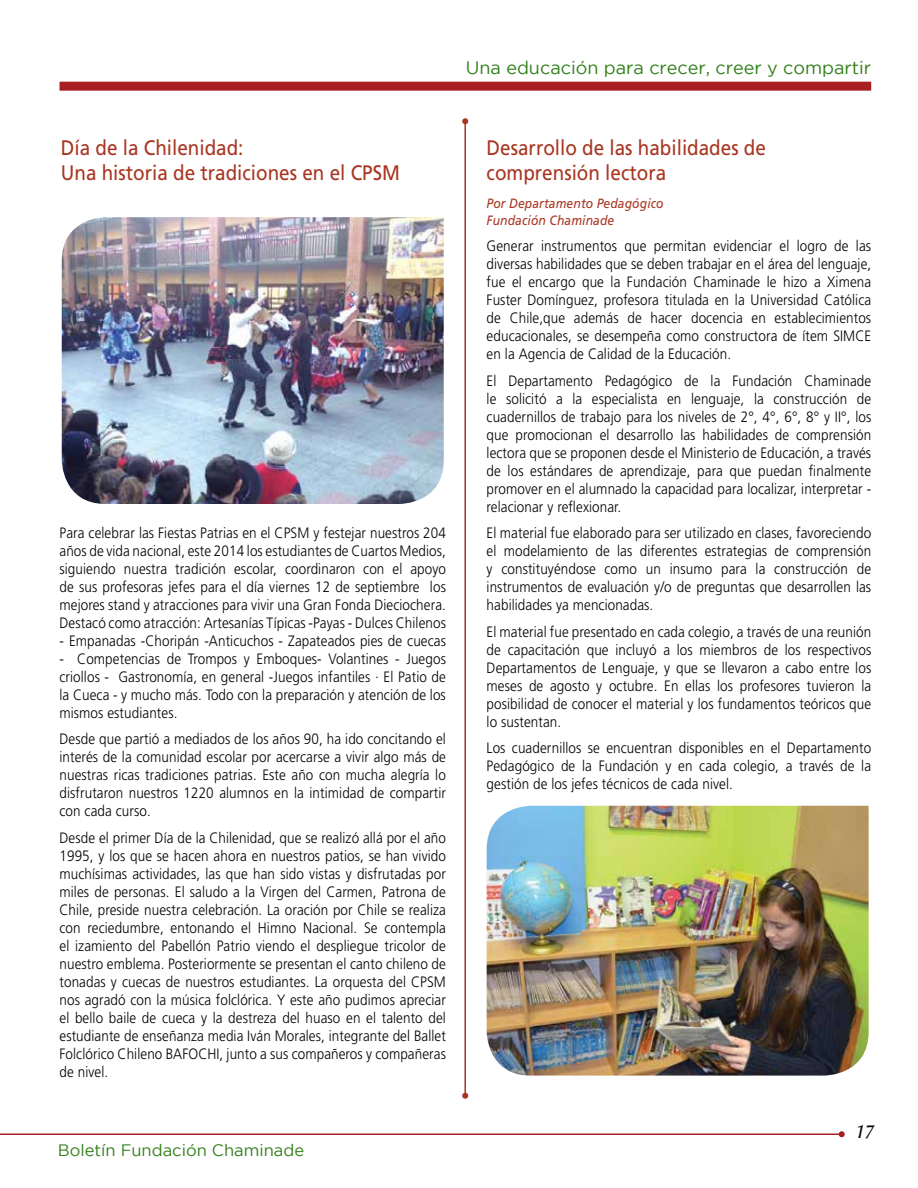
<style>
.page{position:relative;width:918px;height:1188px;background:#fff}
.page>*{position:absolute;margin:0;border:0;box-sizing:border-box;transform-origin:0 0}
.t1{font:21px/25.2px "Frutiger LT Std";color:#a83521;scale:.9 1}
.t2{font:21px "Lin Biolinum Slanted";color:#000}
.t3{font:18px "Gotham";color:#307f19}
.t4{font:16.5px "Gotham";color:#307f19}
.t5{font:300 15px/18px "Frutiger LT Std";letter-spacing:.005em;color:#000;text-align:justify;scale:.9 1}
.t6{font:italic 13.5px/16.2px "Frutiger LT Std";letter-spacing:.005em;color:#a83521;scale:.9 1}
</style>
<div class="page">
<hr style="left:0;top:1134px;width:842px;height:1px;background:#a71f23">
<svg style="left:839px;top:1131px;width:6px;height:6px"></svg>
<div style="left:60px;top:82px;width:811px;height:9px;background:#a71f23"></div>
<hr style="left:464px;top:121px;width:2px;height:975px;background:#a83521">
<svg style="left:462px;top:1093px;width:6px;height:6px"></svg>
<svg style="left:462px;top:118px;width:6px;height:6px"></svg>
<img style="left:62px;top:217px;width:382px;height:287px">
<img style="left:487px;top:806px;width:382px;height:270px">
<p class="t3" style="left:466px;top:57px;width:407px">Una educación para crecer, creer y compartir</p>
<h1 class="t1" style="left:61px;top:135px;width:378px">Día de la Chilenidad:<br>Una historia de tradiciones en el CPSM</h1>
<h1 class="t1" style="left:487px;top:135px;width:312px">Desarrollo de las habilidades de comprensión lectora</h1>
<p class="t5" style="left:60px;top:524px;width:431px">Para celebrar las Fiestas Patrias en el CPSM y festejar nuestros 204 años de vida nacional, este 2014 los estudiantes de Cuartos Medios, siguiendo nuestra tradición escolar, coordinaron con el apoyo de sus profesoras jefes para el día viernes 12 de septiembre los mejores stand y atracciones para vivir una Gran Fonda Dieciochera.<br>Destacó como atracción: Artesanías Típicas -Payas - Dulces Chilenos</p>
<p class="t5" style="left:60px;top:632px;width:431px">- Empanadas -Choripán -Anticuchos - Zapateados pies de cuecas</p>
<p class="t5" style="left:60px;top:650px;width:431px">- Competencias de Trompos y Emboques- Volantines - Juegos criollos - Gastronomía, en general -Juegos infantiles · El Patio de la Cueca - y mucho más. Todo con la preparación y atención de los mismos estudiantes.</p>
<p class="t5" style="left:60px;top:730px;width:431px">Desde que partió a mediados de los años 90, ha ido concitando el interés de la comunidad escolar por acercarse a vivir algo más de nuestras ricas tradiciones patrias. Este año con mucha alegría lo disfrutaron nuestros 1220 alumnos en la intimidad de compartir con cada curso.</p>
<p class="t5" style="left:60px;top:829px;width:431px">Desde el primer Día de la Chilenidad, que se realizó allá por el año 1995, y los que se hacen ahora en nuestros patios, se han vivido muchísimas actividades, las que han sido vistas y disfrutadas por miles de personas. El saludo a la Virgen del Carmen, Patrona de Chile, preside nuestra celebración. La oración por Chile se realiza con reciedumbre, entonando el Himno Nacional. Se contempla el izamiento del Pabellón Patrio viendo el despliegue tricolor de nuestro emblema. Posteriormente se presentan el canto chileno de tonadas y cuecas de nuestros estudiantes. La orquesta del CPSM nos agradó con la música folclórica. Y este año pudimos apreciar el bello baile de cueca y la destreza del huaso en el talento del estudiante de enseñanza media Iván Morales, integrante del Ballet Folclórico Chileno BAFOCHI, junto a sus compañeros y compañeras de nivel.</p>
<p class="t4" style="left:58px;top:1141px;width:248px">Boletín Fundación Chaminade</p>
<p class="t6" style="left:487px;top:196px;width:198px">Por Departamento Pedagógico<br>Fundación Chaminade</p>
<p class="t5" style="left:487px;top:237px;width:429px">Generar instrumentos que permitan evidenciar el logro de las diversas habilidades que se deben trabajar en el área del lenguaje, fue el encargo que la Fundación Chaminade le hizo a Ximena Fuster Domínguez, profesora titulada en la Universidad Católica de Chile,que además de hacer docencia en establecimientos educacionales, se desempeña como constructora de ítem SIMCE en la Agencia de Calidad de la Educación.</p>
<p class="t5" style="left:487px;top:372px;width:429px">El Departamento Pedagógico de la Fundación Chaminade le solicitó a la especialista en lenguaje, la construcción de cuadernillos de trabajo para los niveles de 2°, 4°, 6°, 8° y II°, los que promocionan el desarrollo las habilidades de comprensión lectora que se proponen desde el Ministerio de Educación, a través de los estándares de aprendizaje, para que puedan finalmente promover en el alumnado la capacidad para localizar, interpretar - relacionar y reflexionar.</p>
<p class="t5" style="left:487px;top:524px;width:429px">El material fue elaborado para ser utilizado en clases, favoreciendo el modelamiento de las diferentes estrategias de comprensión y constituyéndose como un insumo para la construcción de instrumentos de evaluación y/o de preguntas que desarrollen las habilidades ya mencionadas.</p>
<p class="t5" style="left:487px;top:623px;width:429px">El material fue presentado en cada colegio, a través de una reunión de capacitación que incluyó a los miembros de los respectivos Departamentos de Lenguaje, y que se llevaron a cabo entre los meses de agosto y octubre. En ellas los profesores tuvieron la posibilidad de conocer el material y los fundamentos teóricos que lo sustentan.</p>
<p class="t5" style="left:487px;top:739px;width:429px">Los cuadernillos se encuentran disponibles en el Departamento Pedagógico de la Fundación y en cada colegio, a través de la gestión de los jefes técnicos de cada nivel.</p>
<h1 class="t2" style="left:854px;top:1119px;width:21px">17</h1>
</div>
